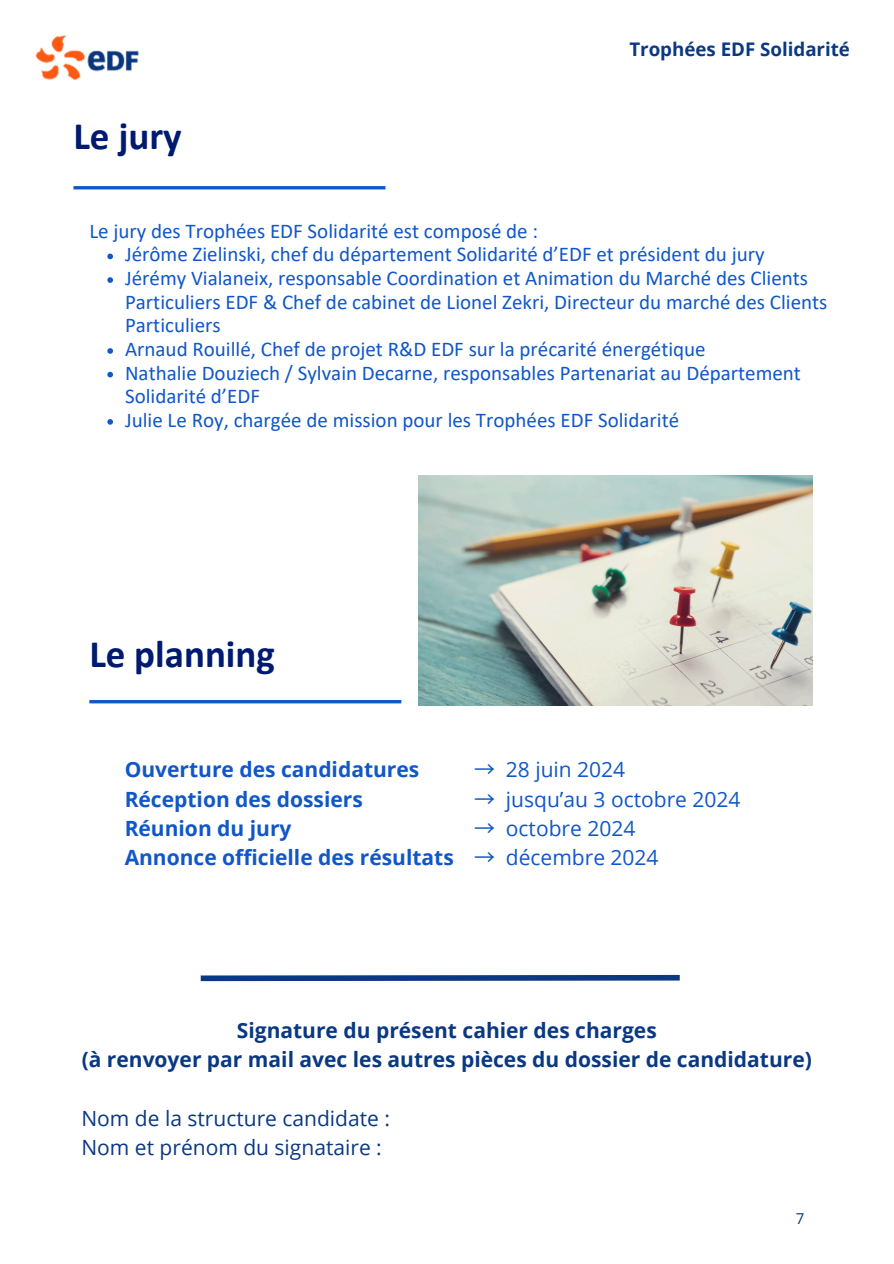
<style>
.page{position:relative;width:894px;height:1264px;background:#fff}
.page>*{position:absolute;margin:0;border:0;box-sizing:border-box;transform-origin:0 0}
.t1{font:700 39px "Calibri";color:#001a70}
.t2{font:21px/23.7px "Calibri";color:#1057c8}
.t3{font:700 21px/29.2px "Open Sans";color:#0a3883;text-align:center}
.t4{font:700 21px/29.2px "Open Sans";color:#1057c8}
.t5{font:21px "Open Sans";color:#1057c8}
.t6{font:21px/29.2px "Open Sans";color:#0a3883}
.t7{font:700 18.75px "Open Sans";color:#0a3883}
.t8{font:15px "Open Sans";color:#0a3883}
.s1{font-family:"Noto Sans CJ Ksc"}
</style>
<div class="page">
<svg style="left:200px;top:974px;width:480px;height:8px"></svg>
<hr style="left:89px;top:700px;width:312px;height:3px;background:#1057c8">
<img style="left:418px;top:476px;width:394px;height:229px">
<hr style="left:73px;top:186px;width:312px;height:3px;background:#1057c8">
<svg style="left:107px;top:253px;width:6px;height:6px"></svg>
<svg style="left:107px;top:277px;width:6px;height:6px"></svg>
<svg style="left:107px;top:348px;width:6px;height:6px"></svg>
<svg style="left:107px;top:372px;width:6px;height:5px"></svg>
<svg style="left:107px;top:419px;width:6px;height:5px"></svg>
<img style="left:35px;top:35px;width:104px;height:45px">
<p class="t1" style="left:73px;top:119px;width:110px">Le jury</p>
<p class="t7" style="left:629px;top:36px;width:222px">Trophées EDF Solidarité</p>
<p class="t2" style="left:89px;top:221px;width:450px">Le jury des Trophées EDF Solidarité est composé de :</p>
<p class="t2" style="left:125px;top:244px;width:640px">Jérôme Zielinski, chef du département Solidarité d’EDF et président du jury</p>
<h1 class="t2" style="left:125px;top:268px;width:703px">Jérémy Vialaneix, responsable Coordination et Animation du Marché des Clients<br>Particuliers EDF &amp; Chef de cabinet de Lionel Zekri, Directeur du marché des Clients<br>Particuliers</h1>
<h2 class="t2" style="left:125px;top:339px;width:582px">Arnaud Rouillé, Chef de projet R&amp;D EDF sur la précarité énergétique</h2>
<h3 class="t2" style="left:125px;top:362px;width:677px">Nathalie Douziech / Sylvain Decarne, responsables Partenariat au Département<br>Solidarité d’EDF</h3>
<h2 class="t2" style="left:125px;top:410px;width:555px">Julie Le Roy, chargée de mission pour les Trophées EDF Solidarité</h2>
<p class="t1" style="left:89px;top:637px;width:187px">Le planning</p>
<p class="t4" style="left:125px;top:754px;width:330px">Ouverture des candidatures<br>Réception des dossiers<br>Réunion du jury<br>Annonce officielle des résultats</p>
<p class="t5" style="left:474px;top:754px;width:153px"><span class="s1">→</span> 28 juin 2024</p>
<p class="t5" style="left:474px;top:784px;width:268px"><span class="s1">→</span> jusqu’au 3 octobre 2024</p>
<p class="t5" style="left:474px;top:813px;width:163px"><span class="s1">→</span> octobre 2024</p>
<p class="t5" style="left:474px;top:842px;width:186px"><span class="s1">→</span> décembre 2024</p>
<p class="t3" style="left:82px;top:1015px;width:731px">Signature du présent cahier des charges<br>(à renvoyer par mail avec les autres pièces du dossier de candidature)</p>
<h1 class="t6" style="left:81px;top:1103px;width:310px">Nom de la structure candidate :<br>Nom et prénom du signataire :</h1>
<h3 class="t8" style="left:795px;top:1208px;width:10px">7</h3>
</div>
